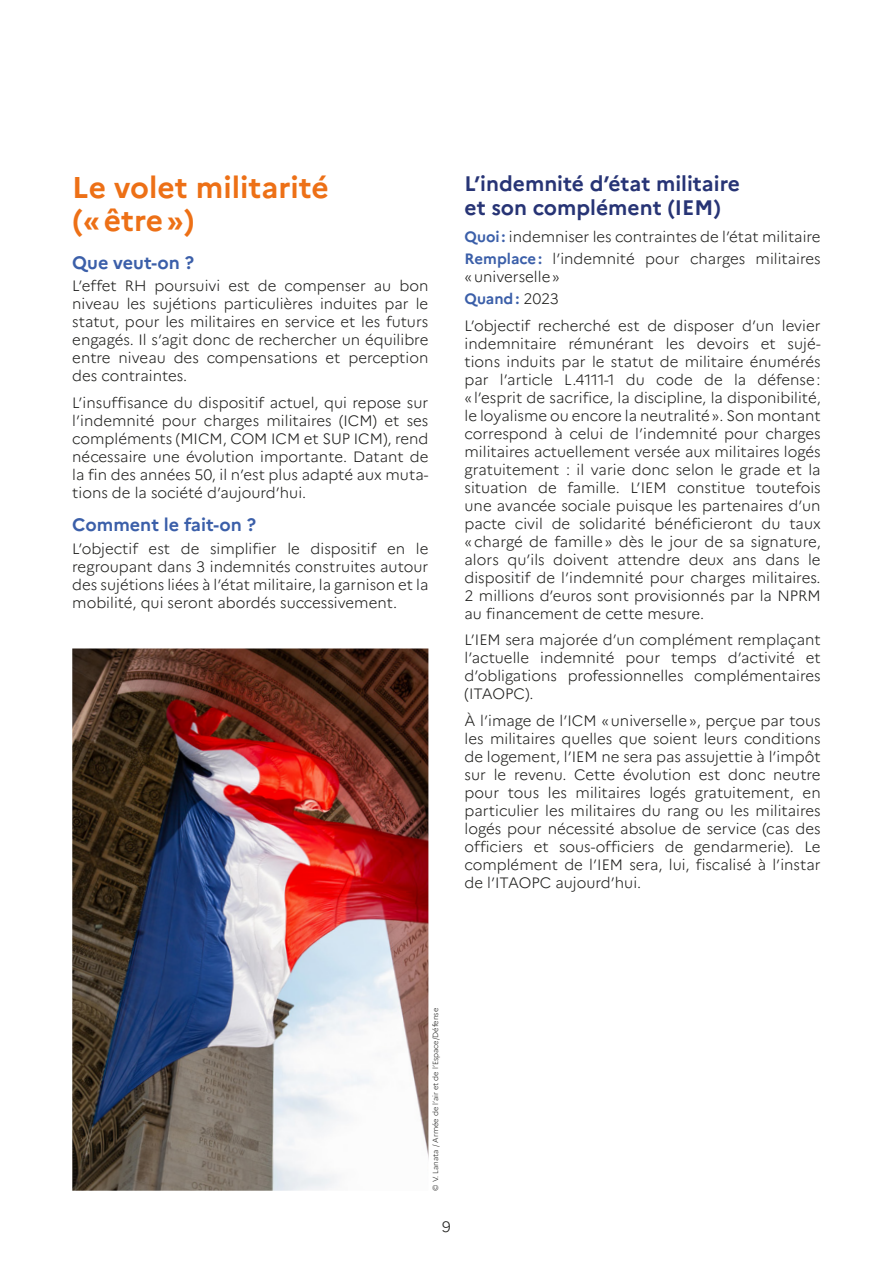
<style>
.page{position:relative;width:893px;height:1263px;background:#fff}
.page>*{position:absolute;margin:0;border:0;box-sizing:border-box;transform-origin:0 0}
.t1{font:700 30px/33px "Marianne";color:#ed7016}
.t2{font:700 21px/24px "Marianne";color:#273475}
.t3{font:700 18px "Marianne";color:#3b5fa9}
.t4{font:300 15px/18px "Marianne";color:#1d1d1b;text-align:justify}
.t5{font:300 7.5px "Marianne";color:#1d1d1b}
.s1{font-weight:700;color:#3b5fa9}
</style>
<div class="page">
<img style="left:72px;top:648px;width:356px;height:543px">
<h1 class="t1" style="left:72px;top:171px;width:258px">Le volet militarité («être»)</h1>
<p class="t3" style="left:72px;top:251px;width:123px">Que veut-on ?</p>
<p class="t4" style="left:72px;top:277px;width:358px">L’effet RH poursuivi est de compenser au bon niveau les sujétions particulières induites par le statut, pour les militaires en service et les futurs engagés. Il s’agit donc de rechercher un équilibre entre niveau des compensations et perception des contraintes.</p>
<p class="t4" style="left:72px;top:393px;width:358px">L’insuffisance du dispositif actuel, qui repose sur l’indemnité pour charges militaires (ICM) et ses compléments (MICM, COM ICM et SUP ICM), rend nécessaire une évolution importante. Datant de la fin des années 50, il n’est plus adapté aux muta&shy;tions de la société d’aujourd’hui.</p>
<p class="t3" style="left:72px;top:514px;width:185px">Comment le fait-on ?</p>
<p class="t4" style="left:72px;top:539px;width:358px">L’objectif est de simplifier le dispositif en le regroupant dans 3 indemnités construites autour des sujétions liées à l’état militaire, la garnison et la mobilité, qui seront abordés successivement.</p>
<h2 class="t2" style="left:465px;top:172px;width:277px">L’indemnité d’état militaire et son complément (IEM)</h2>
<p class="t4" style="left:465px;top:225px;width:358px;line-height:22.2px"><span class="s1">Quoi:</span> indemniser les contraintes de l’état militaire<br><span class="s1">Remplace:</span> l’indemnité pour charges militaires</p>
<p class="t4" style="left:465px;top:265px;width:97px;line-height:22.2px">«universelle»<br><span class="s1">Quand:</span> 2023</p>
<p class="t4" style="left:465px;top:316px;width:358px;text-align:left">L’objectif recherché est de disposer d’un levier indemnitaire rémunérant les devoirs et sujé&shy;tions induits par le statut de militaire énumérés par l’article L.4111-1 du code de la défense: «l’esprit de sacrifice, la discipline, la disponibilité, le loyalisme ou encore la neutralité». Son montant correspond à celui de l’indemnité pour charges militaires actuellement versée aux militaires logés gratuitement : il varie donc selon le grade et la situation de famille. L’IEM constitue toutefois une avancée sociale puisque les partenaires d’un pacte civil de solidarité bénéficieront du taux «chargé de famille» dès le jour de sa signature, alors qu’ils doivent attendre deux ans dans le dispositif de l’indemnité pour charges militaires.<br>2 millions d’euros sont provisionnés par la NPRM au financement de cette mesure.</p>
<p class="t4" style="left:465px;top:631px;width:358px">L’IEM sera majorée d’un complément remplaçant l’actuelle indemnité pour temps d’activité et d’obligations professionnelles complémentaires (ITAOPC).</p>
<p class="t4" style="left:465px;top:711px;width:358px">À l’image de l’ICM «universelle», perçue par tous les militaires quelles que soient leurs conditions de logement, l’IEM ne sera pas assujettie à l’impôt sur le revenu. Cette évolution est donc neutre pour tous les militaires logés gratuitement, en particulier les militaires du rang ou les militaires logés pour nécessité absolue de service (cas des officiers et sous-officiers de gendarmerie). Le complément de l’IEM sera, lui, fiscalisé à l’instar de l’ITAOPC aujourd’hui.</p>
<p class="t5" style="left:431px;top:1191px;width:184px;rotate:-90deg">© V. Lanata / Armée de l’air et de l’Espace/Défense</p>
<p class="t4" style="left:442px;top:1218px;width:10px">9</p>
</div>
